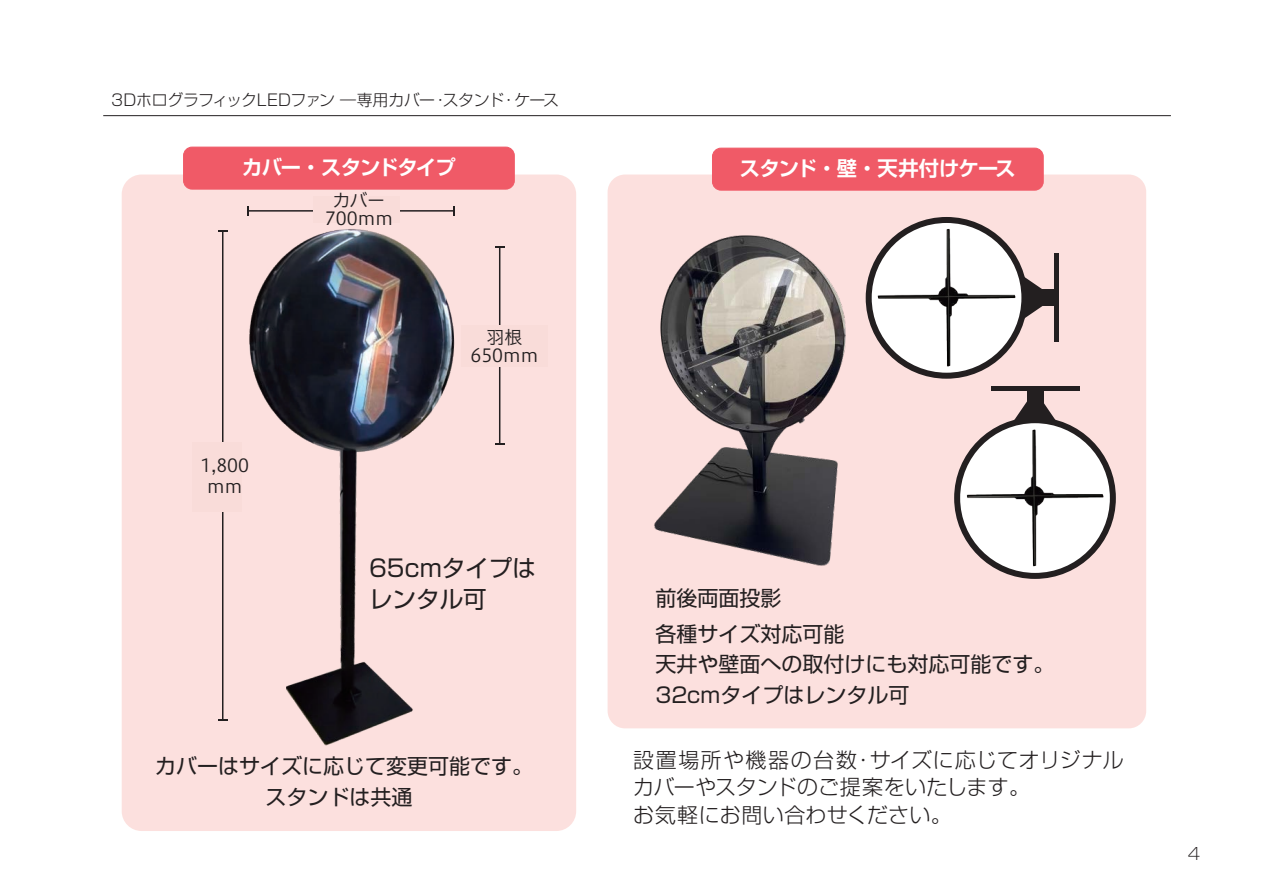
<style>
.page{position:relative;width:1263px;height:893px;background:#fff}
.page>*{position:absolute;margin:0;border:0;box-sizing:border-box;transform-origin:0 0}
.t1{font:23.55px/31.3px "Shin Go Pro";color:#231f20}
.t2{font:21px/31.3px "Shin Go Pro";color:#231f20;text-align:center}
.t3{font:300 21px/27.5px "Shin Go Pro";letter-spacing:.02em;color:#231f20}
.t4{font:700 20.25px "Shin Go Pro De";letter-spacing:-.04em;color:#fff}
.t5{font:18px/18px "Hiragino UD Sans F Std N W3";color:#231f20;text-align:center}
.t6{font:300 expanded 16.5px "Shin Go Pro";color:#231f20}
.t7{font:300 15.9px "Shin Go Pro";letter-spacing:-.025em;color:#231f20}
</style>
<div class="page">
<div style="left:122px;top:175px;width:454px;height:656px;background:#fce0de;border-radius:20px"></div>
<div style="left:608px;top:175px;width:538px;height:553px;background:#fce0de;border-radius:17px"></div>
<svg style="left:1017px;top:258px;width:37px;height:80px"></svg>
<svg style="left:996px;top:390px;width:84px;height:37px"></svg>
<hr style="left:103px;top:115px;width:1068px;height:1px;background:#231f20">
<div style="left:184px;top:147px;width:330px;height:42px;background:#f05a67;border-radius:9px"></div>
<div style="left:183px;top:147px;width:332px;height:43px;border:1px solid #f05a67;border-radius:9px"></div>
<div style="left:712px;top:148px;width:331px;height:42px;background:#f05a67;border-radius:9px"></div>
<div style="left:712px;top:148px;width:332px;height:43px;border:1px solid #f05a67;border-radius:9px"></div>
<img style="left:218px;top:229px;width:287px;height:517px">
<div style="left:1010px;top:290px;width:48px;height:16px;background:#231f20"></div>
<svg style="left:869px;top:220px;width:155px;height:156px"></svg>
<div style="left:866px;top:217px;width:161px;height:162px;border:6px solid #231f20;border-radius:50%"></div>
<img style="left:876px;top:227px;width:141px;height:142px">
<hr style="left:1054px;top:253px;width:4px;height:89px;background:#231f20">
<div style="left:1027px;top:386px;width:16px;height:49px;background:#231f20"></div>
<svg style="left:957px;top:420px;width:156px;height:156px"></svg>
<div style="left:954px;top:417px;width:162px;height:162px;border:6px solid #231f20;border-radius:50%"></div>
<img style="left:964px;top:427px;width:142px;height:142px">
<div style="left:990px;top:386px;width:89px;height:5px;background:#231f20"></div>
<hr style="left:222px;top:231px;width:1px;height:489px;background:#231f20">
<svg style="left:218px;top:719px;width:10px;height:2px"></svg>
<div style="left:192px;top:442px;width:49px;height:70px;background:#f9dcd9"></div>
<hr style="left:248px;top:210px;width:206px;height:2px;background:#231f20">
<svg style="left:453px;top:206px;width:2px;height:10px"></svg>
<div style="left:313px;top:196px;width:86px;height:27px;background:#f9dcd9"></div>
<hr style="left:499px;top:247px;width:1px;height:197px;background:#231f20">
<svg style="left:495px;top:246px;width:10px;height:2px"></svg>
<div style="left:462px;top:325px;width:86px;height:42px;background:#f9dcd9"></div>
<img style="left:654px;top:235px;width:192px;height:331px">
<p class="t7" style="left:111px;top:87px;width:449px">3DホログラフィックLEDファン ―専用カバー・スタンド・ケース</p>
<p class="t4" style="left:242px;top:151px;width:215px">カバー・スタンドタイプ</p>
<p class="t4" style="left:740px;top:152px;width:277px">スタンド・壁・天井付けケース</p>
<p class="t5" style="left:201px;top:453px;width:50px;line-height:21.6px">1,800 mm</p>
<p class="t5" style="left:325px;top:190px;width:70px">カバー<br>700mm</p>
<p class="t5" style="left:470px;top:327px;width:70px">羽根<br>650mm</p>
<p class="t1" style="left:369px;top:549px;width:168px">65cmタイプはレンタル可</p>
<p class="t2" style="left:155px;top:748px;width:379px">カバーはサイズに応じて変更可能です。スタンドは共通</p>
<p class="t2" style="left:655px;top:579px;width:127px">前後両面投影</p>
<p class="t2" style="left:655px;top:615px;width:190px">各種サイズ対応可能</p>
<p class="t2" style="left:655px;top:646px;width:400px">天井や壁面への取付けにも対応可能です。</p>
<p class="t2" style="left:655px;top:677px;width:255px">32cmタイプはレンタル可</p>
<p class="t3" style="left:633px;top:744px;width:492px">設置場所や機器の台数・サイズに応じてオリジナルカバーやスタンドのご提案をいたします。<br>お気軽にお問い合わせください。</p>
<p class="t6" style="left:1188px;top:840px;width:14px">4</p>
</div>
